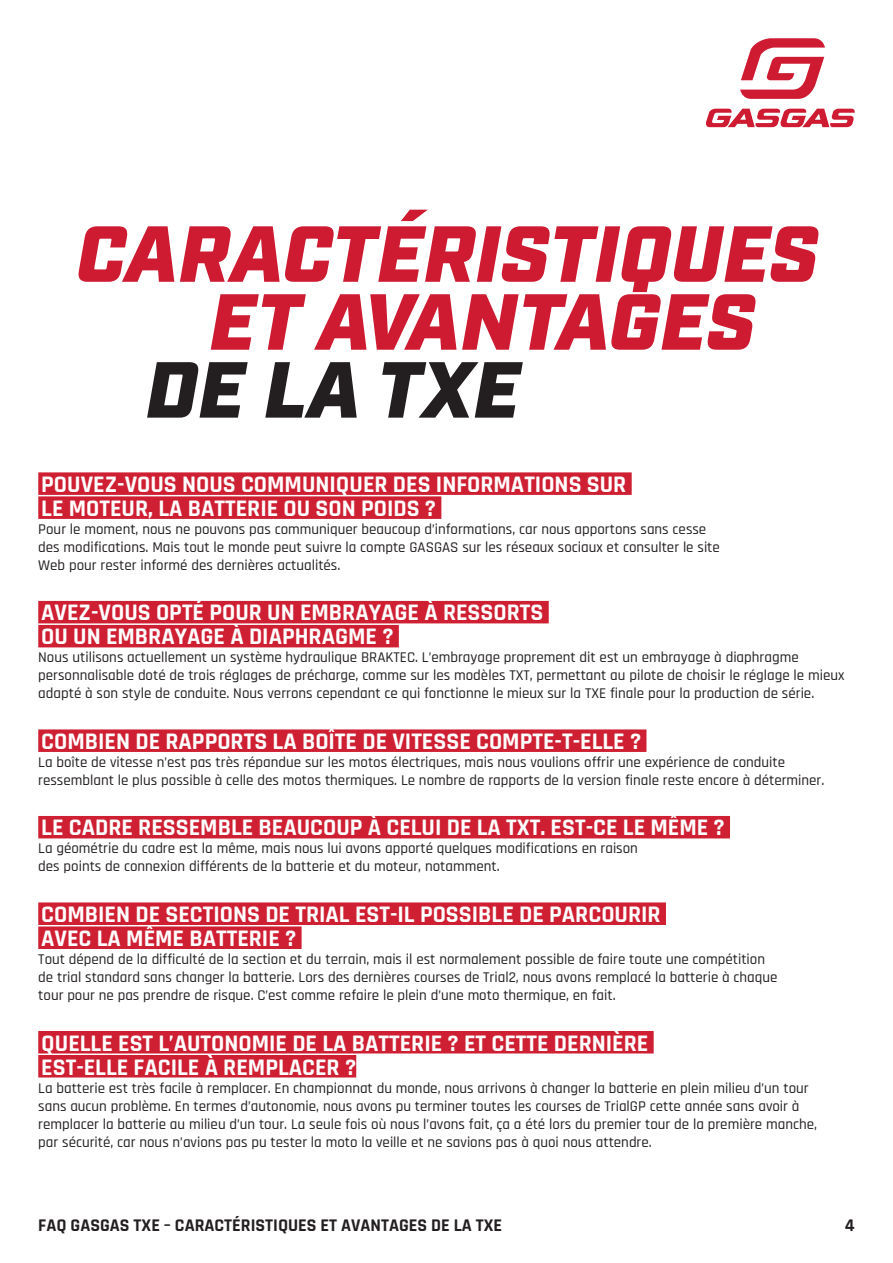
<style>
.page{position:relative;width:893px;height:1263px;background:#fff}
.page>*{position:absolute;margin:0;border:0;box-sizing:border-box;transform-origin:0 0}
.t1{font:italic 900 79.2px/67.9px "Industry";letter-spacing:.01em;color:#ce1b31}
.t2{font:italic 900 79.2px "Industry";letter-spacing:.01em;color:#231f20}
.t3{font:700 24px/24px "Rajdhani";color:#fff}
.t4{font:700 18px "Rajdhani";color:#231f20}
.t5{font:500 15px/18px "Rajdhani";color:#231f20}
</style>
<div class="page">
<div style="left:38px;top:472px;width:594px;height:23px;background:#cf1f32"></div>
<div style="left:38px;top:496px;width:403px;height:23px;background:#cf1f32"></div>
<div style="left:38px;top:601px;width:511px;height:22px;background:#cf1f32"></div>
<div style="left:38px;top:625px;width:361px;height:22px;background:#cf1f32"></div>
<div style="left:38px;top:729px;width:608px;height:23px;background:#cf1f32"></div>
<div style="left:38px;top:816px;width:692px;height:22px;background:#cf1f32"></div>
<div style="left:38px;top:902px;width:628px;height:23px;background:#cf1f32"></div>
<div style="left:38px;top:926px;width:264px;height:23px;background:#cf1f32"></div>
<div style="left:38px;top:1031px;width:616px;height:22px;background:#cf1f32"></div>
<div style="left:38px;top:1055px;width:318px;height:22px;background:#cf1f32"></div>
<svg style="left:705px;top:109px;width:150px;height:18px"></svg>
<svg style="left:740px;top:38px;width:85px;height:61px"></svg>
<h1 class="t1" style="left:210px;top:225px;width:610px;text-indent:-133px">CARACTÉRISTIQUES<br>ET AVANTAGES</h1>
<h1 class="t2" style="left:146px;top:342px;width:375px">DE LA TXE</h1>
<h2 class="t3" style="left:41px;top:473px;width:587px">POUVEZ-VOUS NOUS COMMUNIQUER DES INFORMATIONS SUR<br>LE MOTEUR, LA BATTERIE OU SON POIDS ?</h2>
<p class="t5" style="left:38px;top:521px;width:683px">Pour le moment, nous ne pouvons pas communiquer beaucoup d’informations, car nous apportons sans cesse des modifications. Mais tout le monde peut suivre la compte GASGAS sur les réseaux sociaux et consulter le site<br>Web pour rester informé des dernières actualités.</p>
<h2 class="t3" style="left:41px;top:601px;width:504px">AVEZ-VOUS OPTÉ POUR UN EMBRAYAGE À RESSORTS<br>OU UN EMBRAYAGE À DIAPHRAGME ?</h2>
<p class="t5" style="left:38px;top:649px;width:808px">Nous utilisons actuellement un système hydraulique BRAKTEC. L’embrayage proprement dit est un embrayage à diaphragme personnalisable doté de trois réglages de précharge, comme sur les modèles TXT, permettant au pilote de choisir le réglage le mieux adapté à son style de conduite. Nous verrons cependant ce qui fonctionne le mieux sur la TXE finale pour la production de série.</p>
<h2 class="t3" style="left:41px;top:730px;width:601px">COMBIEN DE RAPPORTS LA BOÎTE DE VITESSE COMPTE-T-ELLE ?</h2>
<p class="t5" style="left:38px;top:754px;width:788px">La boîte de vitesse n’est pas très répandue sur les motos électriques, mais nous voulions offrir une expérience de conduite ressemblant le plus possible à celle des motos thermiques. Le nombre de rapports de la version finale reste encore à déterminer.</p>
<h2 class="t3" style="left:41px;top:816px;width:685px">LE CADRE RESSEMBLE BEAUCOUP À CELUI DE LA TXT. EST-CE LE MÊME ?</h2>
<p class="t5" style="left:38px;top:840px;width:601px">La géométrie du cadre est la même, mais nous lui avons apporté quelques modifications en raison des points de connexion différents de la batterie et du moteur, notamment.</p>
<h2 class="t3" style="left:41px;top:903px;width:621px">COMBIEN DE SECTIONS DE TRIAL EST-IL POSSIBLE DE PARCOURIR<br>AVEC LA MÊME BATTERIE ?</h2>
<p class="t5" style="left:38px;top:951px;width:741px">Tout dépend de la difficulté de la section et du terrain, mais il est normalement possible de faire toute une compétition de trial standard sans changer la batterie. Lors des dernières courses de Trial2, nous avons remplacé la batterie à chaque tour pour ne pas prendre de risque. C’est comme refaire le plein d’une moto thermique, en fait.</p>
<h2 class="t3" style="left:41px;top:1031px;width:609px">QUELLE EST L’AUTONOMIE DE LA BATTERIE ? ET CETTE DERNIÈRE<br>EST-ELLE FACILE À REMPLACER ?</h2>
<p class="t5" style="left:38px;top:1079px;width:780px">La batterie est très facile à remplacer. En championnat du monde, nous arrivons à changer la batterie en plein milieu d’un tour sans aucun problème. En termes d’autonomie, nous avons pu terminer toutes les courses de TrialGP cette année sans avoir à remplacer la batterie au milieu d’un tour. La seule fois où nous l’avons fait, ça a été lors du premier tour de la première manche, par sécurité, car nous n’avions pas pu tester la moto la veille et ne savions pas à quoi nous attendre.</p>
<p class="t4" style="left:38px;top:1214px;width:465px">FAQ GASGAS TXE – CARACTÉRISTIQUES ET AVANTAGES DE LA TXE</p>
<p class="t4" style="left:845px;top:1214px;width:11px">4</p>
</div>
